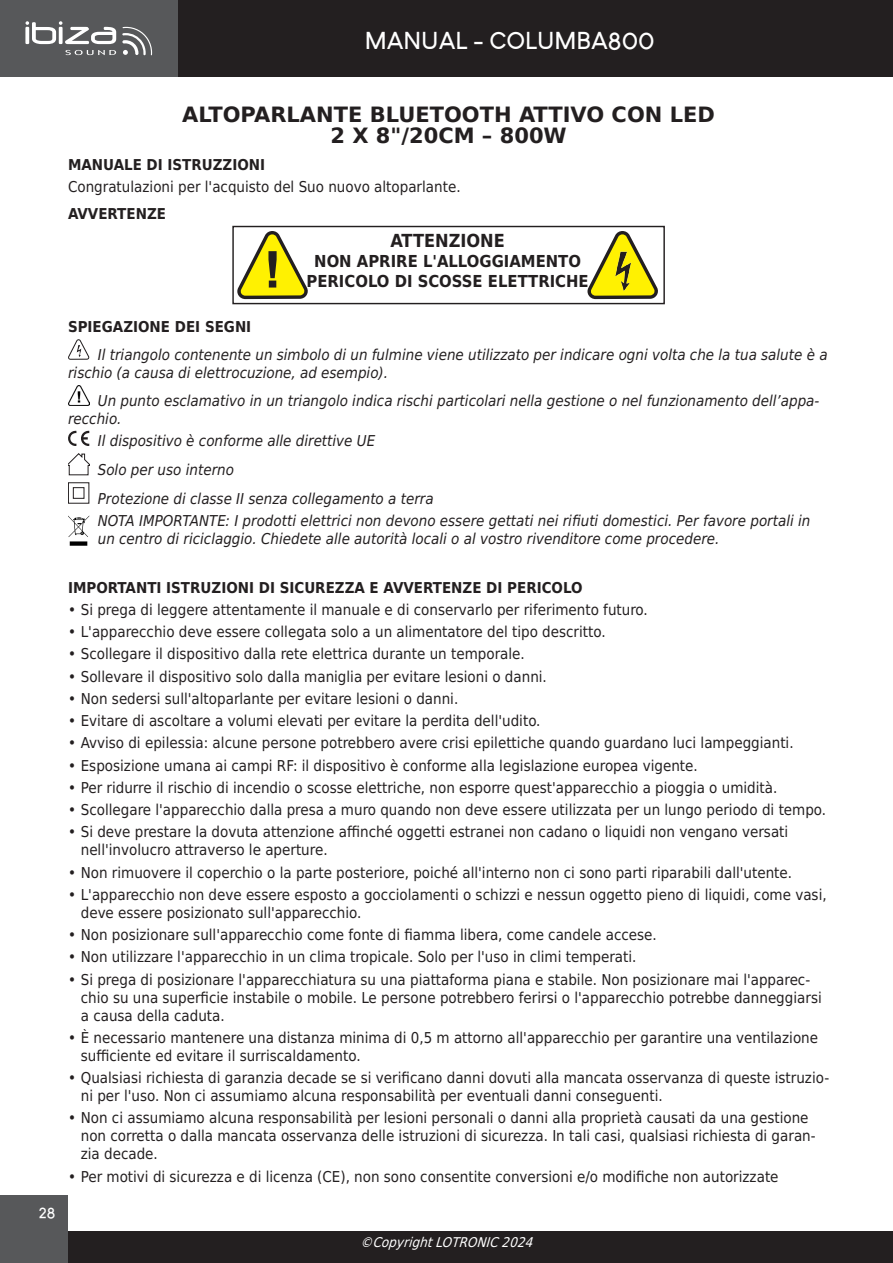
<style>
.page{position:relative;width:893px;height:1263px;background:#fff}
.page>*{position:absolute;margin:0;border:0;box-sizing:border-box;transform-origin:0 0}
.t1{font:700 24px "Louis George Cafe";color:#fff}
.IBI_-_GRAND_TITRE{font:700 21px "DejaVu Sans";color:#231f20}
.t2{font:700 18px "DejaVu Sans Condensed";color:#231f20}
.t3{font:700 16.5px/19.8px "DejaVu Sans Condensed";color:#231f20;text-align:center}
.IBI_-_Texte{font:15px/18px "DejaVu Sans Condensed";color:#231f20}
.IBI_-_Texte-2{font:italic 15px/18px "DejaVu Sans Condensed";color:#231f20}
.IBI_-_Sous-titres{font:700 15px "DejaVu Sans Condensed";color:#231f20}
.t4{font:700 15px "Louis George Cafe";color:#fff}
.t5{font:italic 13.5px "DejaVu Sans Condensed";color:#fff}
</style>
<div class="page">
<div style="left:0;top:0;width:893px;height:77px;background:#231f20"></div>
<div style="left:0;top:1231px;width:893px;height:32px;background:#231f20"></div>
<div style="left:0;top:0;width:178px;height:77px;background:#57585a"></div>
<svg style="left:65px;top:50px;width:51px;height:5px"></svg>
<svg style="left:122px;top:27px;width:30px;height:28px"></svg>
<svg style="left:25px;top:21px;width:91px;height:23px"></svg>
<div style="left:0;top:1195px;width:68px;height:68px;background:#57585a"></div>
<svg style="left:237px;top:231px;width:71px;height:68px"></svg>
<svg style="left:587px;top:231px;width:71px;height:68px"></svg>
<img style="left:601px;top:249px;width:43px;height:43px">
<div style="left:232px;top:226px;width:433px;height:78px;border:1px solid #231f20"></div>
<svg style="left:68px;top:339px;width:21px;height:21px"></svg>
<img style="left:68px;top:385px;width:21px;height:20px">
<svg style="left:68px;top:431px;width:21px;height:15px"></svg>
<svg style="left:68px;top:453px;width:21px;height:22px"></svg>
<div style="left:68px;top:482px;width:21px;height:22px;border:1px solid #231f20"></div>
<div style="left:73px;top:487px;width:11px;height:12px;border:1px solid #231f20"></div>
<svg style="left:68px;top:515px;width:21px;height:31px"></svg>
<h1 class="t1" style="left:365px;top:26px;width:292px">MANUAL - COLUMBA800</h1>
<p class="t4" style="left:39px;top:1203px;width:18px">28</p>
<p class="IBI_-_GRAND_TITRE" style="left:182px;top:98px;width:534px">ALTOPARLANTE BLUETOOTH ATTIVO CON LED</p>
<p class="IBI_-_GRAND_TITRE" style="left:330px;top:119px;width:238px">2 X 8"/20CM – 800W</p>
<p class="IBI_-_Sous-titres" style="left:68px;top:152px;width:199px">MANUALE DI ISTRUZZIONI</p>
<p class="IBI_-_Texte" style="left:68px;top:177px;width:394px">Congratulazioni per l'acquisto del Suo nuovo altoparlante.</p>
<p class="IBI_-_Sous-titres" style="left:68px;top:201px;width:99px">AVVERTENZE</p>
<p class="t2" style="left:390px;top:226px;width:116px">ATTENZIONE</p>
<p class="t3" style="left:306px;top:251px;width:284px">NON APRIRE L'ALLOGGIAMENTO<br>PERICOLO DI SCOSSE ELETTRICHE</p>
<p class="IBI_-_Sous-titres" style="left:68px;top:314px;width:185px">SPIEGAZIONE DEI SEGNI</p>
<p class="IBI_-_Texte-2" style="left:68px;top:345px;width:761px;text-indent:30px">Il triangolo contenente un simbolo di un fulmine viene utilizzato per indicare ogni volta che la tua salute è a rischio (a causa di elettrocuzione, ad esempio).</p>
<p class="IBI_-_Texte-2" style="left:68px;top:391px;width:753px;text-indent:30px">Un punto esclamativo in un triangolo indica rischi particolari nella gestione o nel funzionamento dell’appa&shy;recchio.</p>
<p class="IBI_-_Texte-2" style="left:98px;top:432px;width:279px">Il dispositivo è conforme alle direttive UE</p>
<p class="IBI_-_Texte-2" style="left:98px;top:461px;width:138px">Solo per uso interno</p>
<p class="IBI_-_Texte-2" style="left:98px;top:489px;width:337px">Protezione di classe II senza collegamento a terra</p>
<p class="IBI_-_Texte-2" style="left:98px;top:511px;width:714px">NOTA IMPORTANTE: I prodotti elettrici non devono essere gettati nei rifiuti domestici. Per favore portali in un centro di riciclaggio. Chiedete alle autorità locali o al vostro rivenditore come procedere.</p>
<p class="IBI_-_Sous-titres" style="left:68px;top:575px;width:516px">IMPORTANTI ISTRUZIONI DI SICUREZZA E AVVERTENZE DI PERICOLO</p>
<p class="IBI_-_Texte" style="left:68px;top:600px;width:581px">• Si prega di leggere attentamente il manuale e di conservarlo per riferimento futuro.</p>
<p class="IBI_-_Texte" style="left:68px;top:622px;width:539px">• L'apparecchio deve essere collegata solo a un alimentatore del tipo descritto.</p>
<p class="IBI_-_Texte" style="left:68px;top:645px;width:458px">• Scollegare il dispositivo dalla rete elettrica durante un temporale.</p>
<p class="IBI_-_Texte" style="left:68px;top:667px;width:480px">• Sollevare il dispositivo solo dalla maniglia per evitare lesioni o danni.</p>
<p class="IBI_-_Texte" style="left:68px;top:689px;width:392px">• Non sedersi sull'altoparlante per evitare lesioni o danni.</p>
<p class="IBI_-_Texte" style="left:68px;top:711px;width:474px">• Evitare di ascoltare a volumi elevati per evitare la perdita dell'udito.</p>
<p class="IBI_-_Texte" style="left:68px;top:734px;width:727px">• Avviso di epilessia: alcune persone potrebbero avere crisi epilettiche quando guardano luci lampeggianti.</p>
<p class="IBI_-_Texte" style="left:68px;top:756px;width:631px">• Esposizione umana ai campi RF: il dispositivo è conforme alla legislazione europea vigente.</p>
<p class="IBI_-_Texte" style="left:68px;top:778px;width:711px">• Per ridurre il rischio di incendio o scosse elettriche, non esporre quest'apparecchio a pioggia o umidità.</p>
<p class="IBI_-_Texte" style="left:68px;top:800px;width:760px">• Scollegare l'apparecchio dalla presa a muro quando non deve essere utilizzata per un lungo periodo di tempo.</p>
<p class="IBI_-_Texte" style="left:81px;top:823px;width:709px;text-indent:-13px">• Si deve prestare la dovuta attenzione affinché oggetti estranei non cadano o liquidi non vengano versati nell'involucro attraverso le aperture.</p>
<p class="IBI_-_Texte" style="left:68px;top:863px;width:726px">• Non rimuovere il coperchio o la parte posteriore, poiché all'interno non ci sono parti riparabili dall'utente.</p>
<p class="IBI_-_Texte" style="left:81px;top:885px;width:747px;text-indent:-13px">• L'apparecchio non deve essere esposto a gocciolamenti o schizzi e nessun oggetto pieno di liquidi, come vasi, deve essere posizionato sull'apparecchio.</p>
<p class="IBI_-_Texte" style="left:68px;top:925px;width:590px">• Non posizionare sull'apparecchio come fonte di fiamma libera, come candele accese.</p>
<p class="IBI_-_Texte" style="left:68px;top:948px;width:570px">• Non utilizzare l'apparecchio in un clima tropicale. Solo per l'uso in climi temperati.</p>
<p class="IBI_-_Texte" style="left:81px;top:970px;width:742px;text-indent:-13px">• Si prega di posizionare l'apparecchiatura su una piattaforma piana e stabile. Non posizionare mai l'apparec&shy;chio su una superficie instabile o mobile. Le persone potrebbero ferirsi o l'apparecchio potrebbe danneggiarsi a causa della caduta.</p>
<p class="IBI_-_Texte" style="left:81px;top:1028px;width:739px;text-indent:-13px">• È necessario mantenere una distanza minima di 0,5 m attorno all'apparecchio per garantire una ventilazione sufficiente ed evitare il surriscaldamento.</p>
<p class="IBI_-_Texte" style="left:81px;top:1068px;width:750px;text-indent:-13px">• Qualsiasi richiesta di garanzia decade se si verificano danni dovuti alla mancata osservanza di queste istruzio&shy;ni per l'uso. Non ci assumiamo alcuna responsabilità per eventuali danni conseguenti.</p>
<p class="IBI_-_Texte" style="left:81px;top:1109px;width:736px;text-indent:-13px">• Non ci assumiamo alcuna responsabilità per lesioni personali o danni alla proprietà causati da una gestione non corretta o dalla mancata osservanza delle istruzioni di sicurezza. In tali casi, qualsiasi richiesta di garan&shy;zia decade.</p>
<p class="IBI_-_Texte" style="left:68px;top:1167px;width:712px">• Per motivi di sicurezza e di licenza (CE), non sono consentite conversioni e/o modifiche non autorizzate</p>
<p class="t5" style="left:360px;top:1231px;width:179px">©CopyrightLOTRONIC2024</p>
</div>
